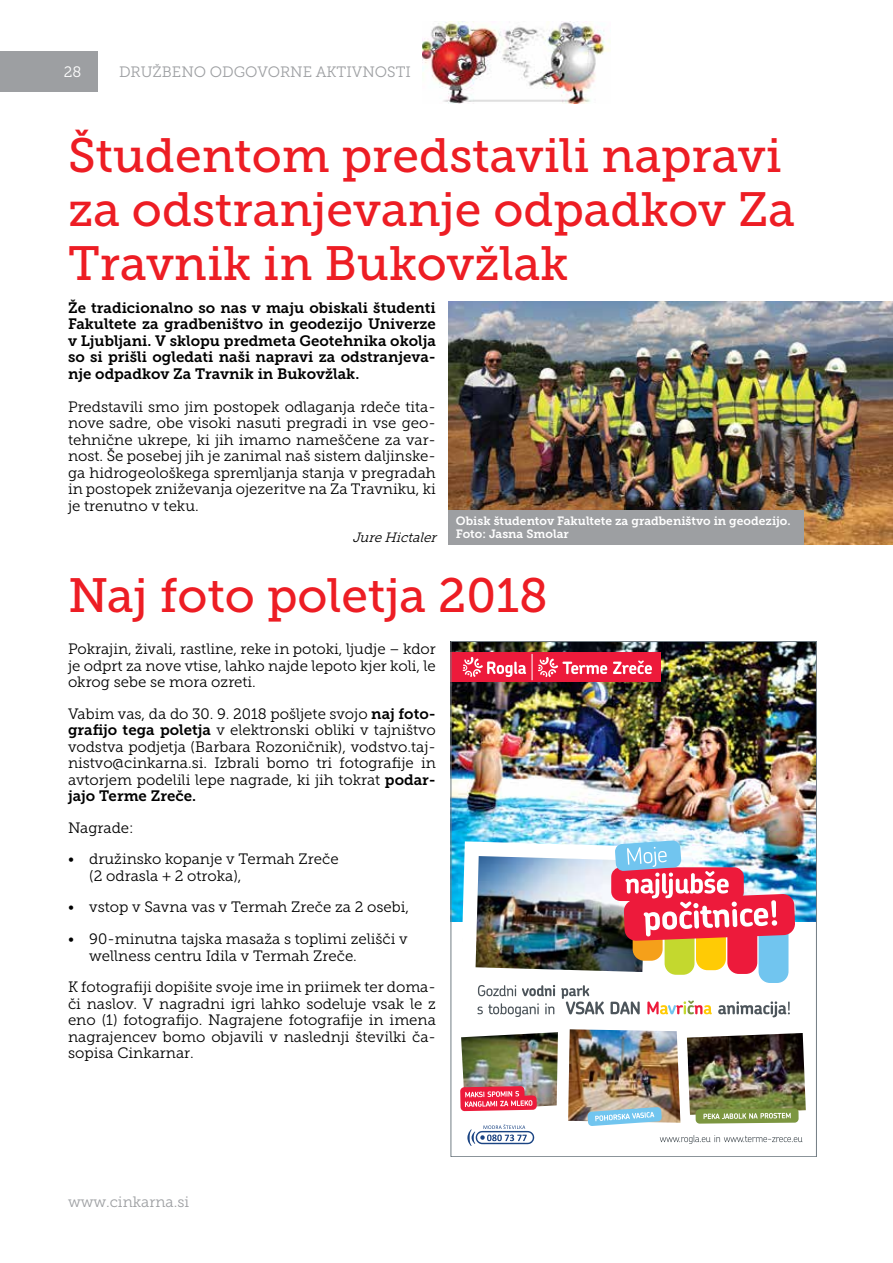
<style>
.page{position:relative;width:893px;height:1263px;background:#fff}
.page>*{position:absolute;margin:0;border:0;box-sizing:border-box;transform-origin:0 0}
.t1{font:48px/54px "Museo Slab 500";color:#ed1d24}
.t2{font:15px/16.5px "Museo Slab 300";color:#000;text-align:justify}
.t3{font:15px/16.5px "Museo Slab 700";color:#000;text-align:justify}
.t4{font:15px "Museo Slab 300";color:#9d9fa2}
.t5{font:15px "Museo Slab 300";color:#fff}
.t6{font:italic 13.5px "Museo Slab 300";color:#000}
.t7{font:12px/13.2px "Museo Slab 700";color:#fff}
.s1{font-family:"Museo Slab 700"}
</style>
<div class="page">
<div style="left:0;top:51px;width:98px;height:41px;background:#9d9fa2"></div>
<img style="left:449px;top:302px;width:444px;height:242px">
<div style="left:449px;top:510px;width:355px;height:34px;background:#9d9fa2"></div>
<img style="left:453px;top:643px;width:361px;height:197px">
<div style="left:451px;top:652px;width:210px;height:30px;background:#ed1a3b"></div>
<svg style="left:613px;top:660px;width:39px;height:14px"></svg>
<svg style="left:463px;top:657px;width:63px;height:20px"></svg>
<svg style="left:532px;top:654px;width:75px;height:26px"></svg>
<img style="left:453px;top:840px;width:361px;height:306px">
<img style="left:422px;top:22px;width:188px;height:82px">
<p class="t5" style="left:64px;top:64px;width:19px">28</p>
<p class="t4" style="left:119px;top:64px;width:293px">DRUŽBENO ODGOVORNE AKTIVNOSTI</p>
<h1 class="t1" style="left:68px;top:129px;width:729px">Študentom predstavili napravi za odstranjevanje odpadkov Za<br>Travnik in Bukovžlak</h1>
<p class="t3" style="left:68px;top:299px;width:369px">Že tradicionalno so nas v maju obiskali študenti Fakultete za gradbeništvo in geodezijo Univerze v Ljubljani. V sklopu predmeta Geotehnika okolja so si prišli ogledati naši napravi za odstranjeva&shy;nje odpadkov Za Travnik in Bukovžlak.</p>
<p class="t2" style="left:68px;top:399px;width:369px">Predstavili smo jim postopek odlaganja rdeče tita&shy;nove sadre, obe visoki nasuti pregradi in vse geo&shy;tehnične ukrepe, ki jih imamo nameščene za var&shy;nost. Še posebej jih je zanimal naš sistem daljinske&shy;ga hidrogeološkega spremljanja stanja v pregradah in postopek zniževanja ojezeritve na Za Travniku, ki je trenutno v teku.</p>
<p class="t6" style="left:352px;top:530px;width:89px">Jure Hictaler</p>
<p class="t7" style="left:456px;top:514px;width:336px">Obisk študentov Fakultete za gradbeništvo in geodezijo.<br>Foto: Jasna Smolar</p>
<h1 class="t1" style="left:68px;top:569px;width:481px">Naj foto poletja 2018</h1>
<p class="t2" style="left:68px;top:641px;width:369px">Pokrajin, živali, rastline, reke in potoki, ljudje – kdor je odprt za nove vtise, lahko najde lepoto kjer koli, le okrog sebe se mora ozreti.</p>
<p class="t2" style="left:68px;top:706px;width:369px">Vabim vas, da do 30. 9. 2018 pošljete svojo <span class="s1">naj foto&shy;grafijo tega poletja</span> v elektronski obliki v tajništvo vodstva podjetja (Barbara Rozoničnik), vodstvo.taj&shy;nistvo@cinkarna.si. Izbrali bomo tri fotografije in avtorjem podelili lepe nagrade, ki jih tokrat <span class="s1">podar-</span></p>
<p class="t3" style="left:68px;top:788px;width:130px">jajo Terme Zreče.</p>
<p class="t2" style="left:68px;top:820px;width:67px">Nagrade:</p>
<p class="t2" style="left:89px;top:851px;width:251px;text-indent:-21px">• družinsko kopanje v Termah Zreče (2 odrasla + 2 otroka),</p>
<p class="t2" style="left:68px;top:899px;width:343px">• vstop v Savna vas v Termah Zreče za 2 osebi,</p>
<p class="t2" style="left:89px;top:931px;width:320px;text-indent:-21px">• 90-minutna tajska masaža s toplimi zelišči v wellness centru Idila v Termah Zreče.</p>
<p class="t2" style="left:68px;top:979px;width:369px">K fotografiji dopišite svoje ime in priimek ter doma&shy;či naslov. V nagradni igri lahko sodeluje vsak le z eno (1) fotografijo. Nagrajene fotografije in imena nagrajencev bomo objavili v naslednji številki ča&shy;sopisa Cinkarnar.</p>
<p class="t4" style="left:68px;top:1194px;width:123px">www.cinkarna.si</p>
</div>
